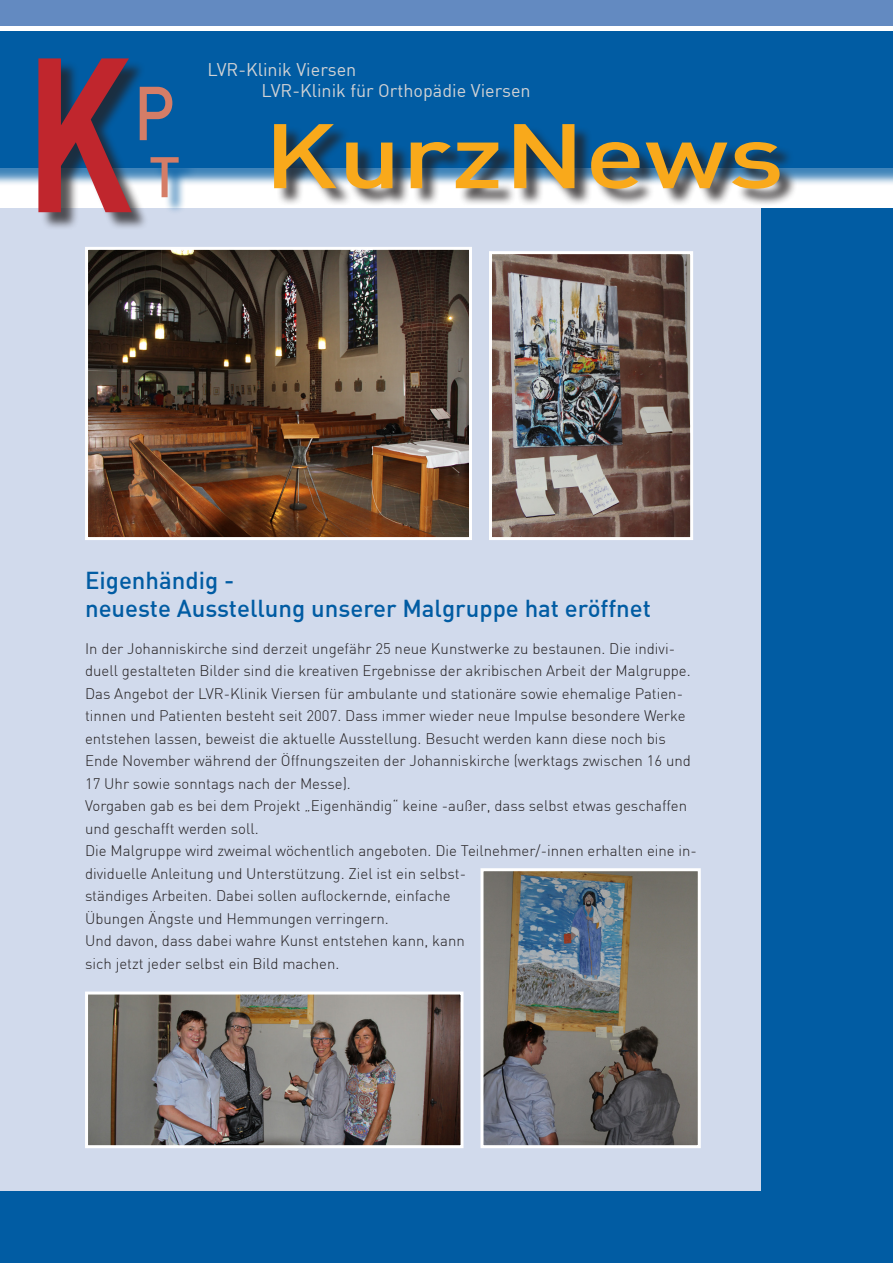
<style>
.page{position:relative;width:893px;height:1263px;background:#fff}
.page>*{position:absolute;margin:0;border:0;box-sizing:border-box;transform-origin:0 0}
.t1{font:700 216px "DIN";color:#c0262d;scale:.75 1}
.t2{font:500 90px "DIN";color:#f9a91b;scale:1.25 1}
.t3{font:500 75px "DIN";color:#d57d67;scale:.88 1}
.t4{font:500 24px "DIN";color:#015ca3}
.t5{font:18px "DIN";color:#d1d2d4}
.t6{font:300 15px/22.5px "DIN";color:#231f20}
</style>
<div class="page">
<div style="left:0;top:208px;width:893px;height:1055px;background:#d1daec"></div>
<div style="left:0;top:34px;width:893px;height:153px;background:#015ca3;opacity:.75"></div>
<div style="left:0;top:32px;width:893px;height:136px;background:#015ca3"></div>
<div style="left:41px;top:61px;width:108px;height:170px;background:#231f20;opacity:.75"></div>
<div style="left:142px;top:89px;width:49px;height:70px;background:#015ca3"></div>
<div style="left:153px;top:159px;width:44px;height:57px;background:#015ca3;opacity:.75"></div>
<div style="left:276px;top:126px;width:521px;height:81px;background:#231f20;opacity:.75"></div>
<div style="left:0;top:0;width:893px;height:26px;background:#638ac1"></div>
<div style="left:761px;top:208px;width:132px;height:1055px;background:#015ca3"></div>
<div style="left:0;top:1191px;width:893px;height:72px;background:#015ca3"></div>
<img style="left:89px;top:251px;width:379px;height:285px">
<div style="left:85px;top:247px;width:387px;height:293px;border:3px solid #fff"></div>
<img style="left:493px;top:255px;width:196px;height:281px">
<div style="left:489px;top:251px;width:204px;height:289px;border:3px solid #fff"></div>
<img style="left:89px;top:995px;width:370px;height:149px">
<div style="left:85px;top:991px;width:378px;height:157px;border:3px solid #fff"></div>
<img style="left:484px;top:872px;width:213px;height:272px">
<div style="left:480px;top:868px;width:221px;height:280px;border:3px solid #fff"></div>
<h1 class="t1" style="left:25px;top:-7px;width:145px">K</h1>
<p class="t5" style="left:208px;top:58px;width:150px">LVR-Klinik Viersen</p>
<p class="t5" style="left:262px;top:80px;width:271px">LVR-Klinik für Orthopädie Viersen</p>
<h3 class="t3" style="left:134px;top:65px;width:48px">P</h3>
<h2 class="t2" style="left:149px;top:98px;width:510px"><sub>T</sub> KurzNews</h2>
<p class="t4" style="left:85px;top:564px;width:151px">Eigenhändig -</p>
<p class="t4" style="left:85px;top:593px;width:567px">neueste Ausstellung unserer Malgruppe hat eröffnet</p>
<p class="t6" style="left:85px;top:637px;width:607px">In der Johanniskirche sind derzeit ungefähr 25 neue Kunstwerke zu bestaunen. Die indivi&shy;duell gestalteten Bilder sind die kreativen Ergebnisse der akribischen Arbeit der Malgruppe.<br>Das Angebot der LVR-Klinik Viersen für ambulante und stationäre sowie ehemalige Patien&shy;tinnen und Patienten besteht seit 2007. Dass immer wieder neue Impulse besondere Werke entstehen lassen, beweist die aktuelle Ausstellung. Besucht werden kann diese noch bis Ende November während der Öffnungszeiten der Johanniskirche (werktags zwischen 16 und 17 Uhr sowie sonntags nach der Messe).</p>
<p class="t6" style="left:85px;top:794px;width:604px">Vorgaben gab es bei dem Projekt „Eigenhändig“ keine -außer, dass selbst etwas geschaffen und geschafft werden soll.</p>
<p class="t6" style="left:85px;top:839px;width:613px">Die Malgruppe wird zweimal wöchentlich angeboten. Die Teilnehmer/-innen erhalten eine in&shy;dividuelle Anleitung und Unterstützung. Ziel ist ein selbst-<br>ständiges Arbeiten. Dabei sollen auflockernde, einfache<br>Übungen Ängste und Hemmungen verringern.</p>
<p class="t6" style="left:85px;top:929px;width:381px">Und davon, dass dabei wahre Kunst entstehen kann, kann sich jetzt jeder selbst ein Bild machen.</p>
</div>
